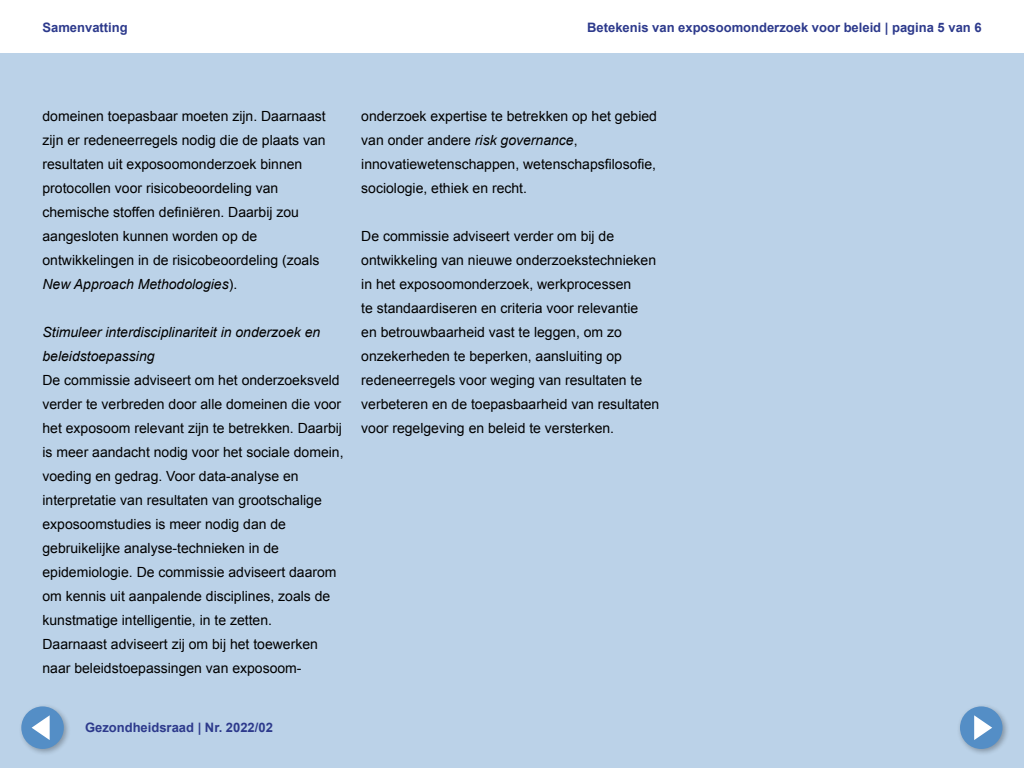
<style>
.page{position:relative;width:1024px;height:768px;background:#fff}
.page>*{position:absolute;margin:0;border:0;box-sizing:border-box;transform-origin:0 0}
.Plat_z_ruimte{font:14px/24px "Arial";color:#000}
.Plat_z_ruimte-2{font:italic 14px/24px "Arial";color:#000}
.t1{font:700 13px "Arial";color:#2d3a8c}
.s1{font-style:italic}
</style>
<div class="page">
<div style="left:0;top:54px;width:1024px;height:714px;background:#bbd2e8"></div>
<div style="left:18px;top:703px;width:53px;height:53px;background:#000;opacity:.3"></div>
<div style="left:21px;top:706px;width:43px;height:43px;background:#548ec6;border-radius:50%"></div>
<svg style="left:32px;top:715px;width:18px;height:25px"></svg>
<div style="left:957px;top:703px;width:53px;height:53px;background:#000;opacity:.3"></div>
<div style="left:960px;top:706px;width:43px;height:43px;background:#548ec6;border-radius:50%"></div>
<svg style="left:974px;top:715px;width:18px;height:25px"></svg>
<p class="t1" style="left:43px;top:19px;width:87px">Samenvatting</p>
<p class="t1" style="left:587px;top:19px;width:396px">Betekenis van exposoomonderzoek voor beleid | pagina 5 van 6</p>
<p class="Plat_z_ruimte" style="left:43px;top:104px;width:285px">domeinen toepasbaar moeten zijn. Daarnaast zijn er redeneerregels nodig die de plaats van resultaten uit exposoomonderzoek binnen protocollen voor risicobeoordeling van chemische stoffen definiëren. Daarbij zou aangesloten kunnen worden op de ontwikkelingen in de risicobeoordeling (zoals <span class="s1">New Approach Methodologies</span>).</p>
<p class="Plat_z_ruimte-2" style="left:43px;top:320px;width:279px">Stimuleer interdisciplinariteit in onderzoek en beleidstoepassing</p>
<p class="Plat_z_ruimte" style="left:43px;top:368px;width:303px">De commissie adviseert om het onderzoeksveld verder te verbreden door alle domeinen die voor het exposoom relevant zijn te betrekken. Daarbij is meer aandacht nodig voor het sociale domein, voeding en gedrag. Voor data-analyse en interpretatie van resultaten van grootschalige exposoomstudies is meer nodig dan de gebruikelijke analyse-technieken in de epidemiologie. De commissie adviseert daarom om kennis uit aanpalende disciplines, zoals de kunstmatige intelligentie, in te zetten.<br>Daarnaast adviseert zij om bij het toewerken naar beleidstoepassingen van exposoom-</p>
<p class="t1" style="left:85px;top:719px;width:189px">Gezondheidsraad | Nr. 2022/02</p>
<p class="Plat_z_ruimte" style="left:361px;top:104px;width:297px">onderzoek expertise te betrekken op het gebied van onder andere <span class="s1">risk governance</span>, innovatiewetenschappen, wetenschapsfilosofie, sociologie, ethiek en recht.</p>
<p class="Plat_z_ruimte" style="left:361px;top:224px;width:300px">De commissie adviseert verder om bij de ontwikkeling van nieuwe onderzoekstechnieken in het exposoomonderzoek, werkprocessen<br>te standaardiseren en criteria voor relevantie<br>en betrouwbaarheid vast te leggen, om zo onzekerheden te beperken, aansluiting op redeneerregels voor weging van resultaten te verbeteren en de toepasbaarheid van resultaten voor regelgeving en beleid te versterken.</p>
</div>
